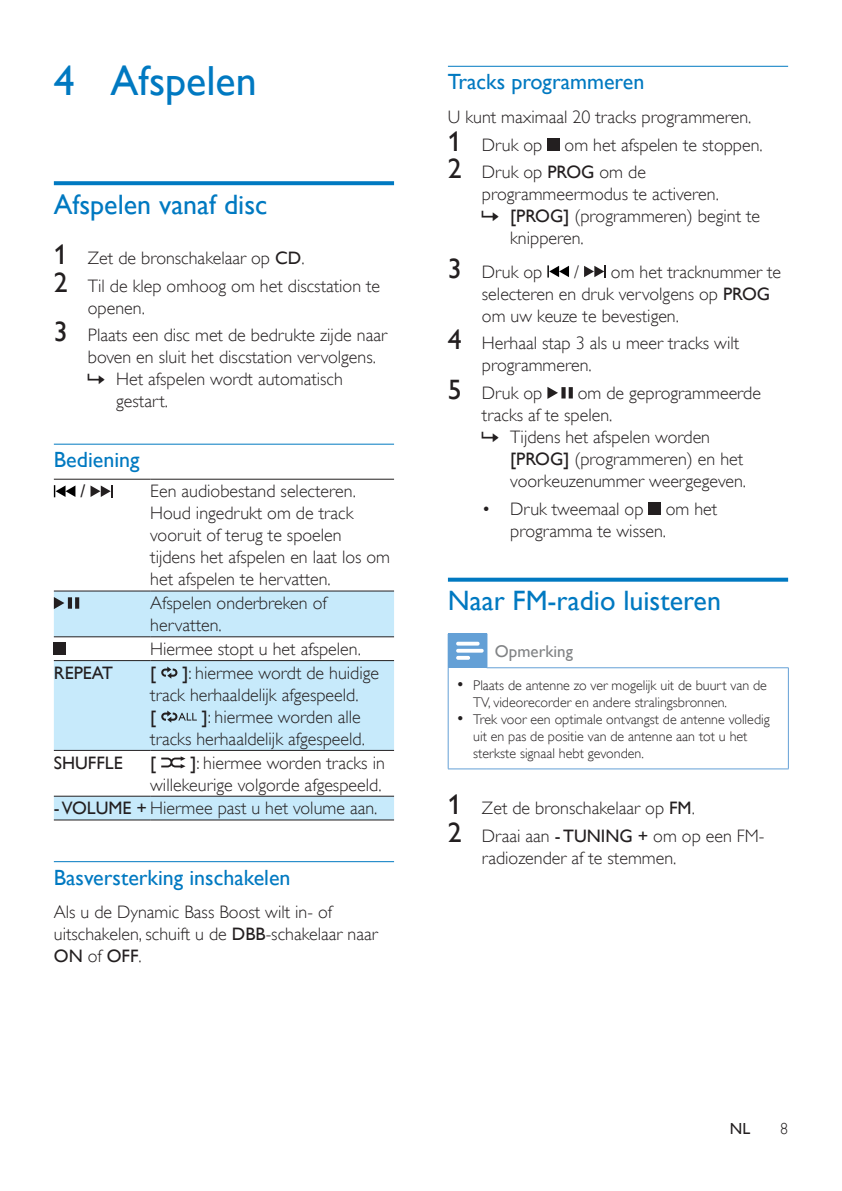
<style>
.page{position:relative;width:842px;height:1191px;background:#fff}
.page>*{position:absolute;margin:0;border:0;box-sizing:border-box;transform-origin:0 0}
.t1{font:42px "Gill Sans Alt One WGL";color:#0079c1}
.t2{font:28px "Gill Sans Alt One WGL";color:#0079c1}
.t3{font:22px "Gill Sans Alt One WGL";color:#0079c1}
.t4{font:18px/22px "Gill Sans Alt One WGL Light";color:#231f20}
.t5{font:18px "Gill Sans Alt One WGL";color:#231f20}
.t6{font:17px "Gill Sans Alt One WGL";color:#818385}
.t7{font:16px "Gill Sans Alt One WGL";color:#231f20}
.t8{font:16px "Gill Sans Alt One WGL Light";color:#231f20}
.t9{font:14px/17px "Gill Sans Alt One WGL Light";color:#231f20}
.s1{font-family:"Gill Sans Alt One WGL";font-size:28px}
.s2{font-family:"Gill Sans Alt One WGL"}
.s3{font-family:"Gill Sans Alt One WGL Light"}
.s4{font-size:17px}
</style>
<div class="page">
<svg style="left:54px;top:181px;width:340px;height:4px"></svg>
<hr style="left:54px;top:444px;width:340px;height:1px;background:#0079c1">
<hr style="left:54px;top:861px;width:340px;height:1px;background:#0079c1">
<svg style="left:54px;top:591px;width:340px;height:228px;fill:#c7eafb"></svg>
<hr style="left:54px;top:479px;width:96px;height:1px;background:#231f20">
<hr style="left:150px;top:479px;width:244px;height:1px;background:#231f20">
<hr style="left:54px;top:590px;width:96px;height:1px;background:#231f20">
<hr style="left:150px;top:590px;width:244px;height:1px;background:#231f20">
<hr style="left:54px;top:636px;width:96px;height:1px;background:#231f20">
<hr style="left:150px;top:636px;width:244px;height:1px;background:#231f20">
<hr style="left:54px;top:660px;width:96px;height:1px;background:#231f20">
<hr style="left:150px;top:660px;width:244px;height:1px;background:#231f20">
<hr style="left:54px;top:750px;width:96px;height:1px;background:#231f20">
<hr style="left:150px;top:750px;width:244px;height:1px;background:#231f20">
<hr style="left:54px;top:795px;width:96px;height:1px;background:#231f20">
<hr style="left:150px;top:795px;width:244px;height:1px;background:#231f20">
<hr style="left:54px;top:819px;width:96px;height:1px;background:#231f20">
<hr style="left:150px;top:819px;width:244px;height:1px;background:#231f20">
<svg style="left:54px;top:485px;width:21px;height:12px"></svg>
<svg style="left:91px;top:485px;width:21px;height:12px"></svg>
<svg style="left:54px;top:597px;width:10px;height:12px"></svg>
<svg style="left:75px;top:597px;width:4px;height:11px"></svg>
<hr style="left:68px;top:597px;width:4px;height:11px;background:#231f20">
<div style="left:54px;top:643px;width:12px;height:12px;background:#231f20"></div>
<svg style="left:161px;top:666px;width:16px;height:12px"></svg>
<svg style="left:161px;top:710px;width:36px;height:12px"></svg>
<svg style="left:161px;top:756px;width:25px;height:12px"></svg>
<hr style="left:448px;top:66px;width:340px;height:1px;background:#0079c1">
<svg style="left:448px;top:577px;width:340px;height:4px"></svg>
<div style="left:547px;top:138px;width:13px;height:12px;background:#231f20"></div>
<svg style="left:547px;top:265px;width:22px;height:12px"></svg>
<svg style="left:584px;top:265px;width:22px;height:12px"></svg>
<svg style="left:547px;top:387px;width:11px;height:12px"></svg>
<svg style="left:569px;top:387px;width:4px;height:11px"></svg>
<div style="left:561px;top:387px;width:5px;height:11px;background:#231f20"></div>
<div style="left:648px;top:502px;width:13px;height:12px;background:#231f20"></div>
<div style="left:448px;top:633px;width:39px;height:35px;background:#64a0d6"></div>
<hr style="left:448px;top:668px;width:1px;height:100px;background:#64a0d6">
<hr style="left:788px;top:668px;width:1px;height:100px;background:#64a0d6">
<hr style="left:448px;top:768px;width:39px;height:1px;background:#64a0d6">
<hr style="left:487px;top:768px;width:302px;height:1px;background:#64a0d6">
<hr style="left:487px;top:634px;width:1px;height:33px;background:#64a0d6">
<hr style="left:487px;top:667px;width:302px;height:1px;background:#64a0d6">
<svg style="left:456px;top:641px;width:28px;height:19px"></svg>
<h1 class="t1" style="left:54px;top:63px;width:204px">4 Afspelen</h1>
<h2 class="t2" style="left:54px;top:192px;width:215px">Afspelen vanaf disc</h2>
<p class="t4" style="left:54px;top:245px;width:328px;line-height:27.6px"><span class="s1">1</span> Zet de bronschakelaar op <span class="s2">CD</span>.<br><span class="s1">2</span> Til de klep omhoog om het discstation te</p>
<p class="t4" style="left:54px;top:295px;width:335px;line-height:27.6px;text-indent:34px">openen.<br><span class="s1">3</span> Plaats een disc met de bedrukte zijde naar</p>
<p class="t4" style="left:116px;top:347px;width:261px;text-indent:-28px">boven en sluit het discstation vervolgens.<br>Het afspelen wordt automatisch gestart.</p>
<p class="t3" style="left:54px;top:451px;width:87px">Bediening</p>
<p class="t5" style="left:80px;top:484px;width:7px">/</p>
<p class="t4" style="left:150px;top:481px;width:241px">Een audiobestand selecteren.<br>Houd ingedrukt om de track vooruit of terug te spoelen tijdens het afspelen en laat los om het afspelen te hervatten.</p>
<p class="t4" style="left:150px;top:593px;width:178px">Afspelen onderbreken of hervatten.</p>
<p class="t4" style="left:150px;top:639px;width:212px">Hiermee stopt u het afspelen.</p>
<p class="t5" style="left:54px;top:665px;width:61px">REPEAT</p>
<p class="t5" style="left:150px;top:665px;width:7px">[</p>
<p class="t4" style="left:150px;top:663px;width:230px;text-indent:32px"><span class="s2">]</span>: hiermee wordt de huidige track herhaaldelijk afgespeeld.</p>
<p class="t5" style="left:150px;top:709px;width:7px">[</p>
<p class="t4" style="left:150px;top:707px;width:216px;text-align:right"><span class="s2">]</span>: hiermee worden alle<br>tracks herhaaldelijk afgespeeld.</p>
<p class="t5" style="left:54px;top:755px;width:70px">SHUFFLE</p>
<p class="t5" style="left:150px;top:755px;width:7px">[</p>
<p class="t4" style="left:150px;top:753px;width:236px;text-align:right"><span class="s2">]</span>: hiermee worden tracks in willekeurige volgorde afgespeeld.</p>
<p class="t4" style="left:54px;top:798px;width:325px"><span class="s2">- VOLUME +</span> Hiermee past u het volume aan.</p>
<p class="t3" style="left:54px;top:868px;width:238px">Basversterking inschakelen</p>
<p class="t4" style="left:54px;top:902px;width:325px">Als u de Dynamic Bass Boost wilt in- of uitschakelen, schuift u de <span class="s2">DBB</span>-schakelaar naar</p>
<p class="t5" style="left:54px;top:948px;width:89px">ON <span class="s3">of</span> OFF<span class="s3">.</span></p>
<p class="t3" style="left:448px;top:73px;width:198px">Tracks programmeren</p>
<p class="t4" style="left:448px;top:104px;width:316px;line-height:27.6px">U kunt maximaal 20 tracks programmeren.<br><span class="s1">1</span> Druk op om het afspelen te stoppen.<br><span class="s1">2</span> Druk op <span class="s2">PROG</span> om de</p>
<p class="t4" style="left:510px;top:184px;width:251px;text-indent:-28px">programmeermodus te activeren. <span class="s2">[PROG]</span> (programmeren) begint te knipperen.</p>
<p class="t4" style="left:448px;top:262px;width:96px"><span class="s1">3</span> Druk op</p>
<p class="t4" style="left:574px;top:261px;width:7px">/</p>
<p class="t4" style="left:482px;top:262px;width:301px;text-indent:129px">om het tracknummer te selecteren en druk vervolgens op <span class="s2">PROG </span>om uw keuze te bevestigen.</p>
<p class="t4" style="left:482px;top:333px;width:259px;text-indent:-34px"><span class="s1">4</span> Herhaal stap 3 als u meer tracks wilt programmeren.</p>
<p class="t4" style="left:448px;top:383px;width:96px"><span class="s1">5</span> Druk op</p>
<p class="t4" style="left:578px;top:383px;width:185px">om de geprogrammeerde</p>
<p class="t4" style="left:482px;top:405px;width:132px">tracks af te spelen.</p>
<p class="t4" style="left:510px;top:427px;width:201px">Tijdens het afspelen worden</p>
<p class="t4" style="left:510px;top:449px;width:234px"><span class="s2">[PROG]</span> (programmeren) en het</p>
<p class="t4" style="left:510px;top:471px;width:237px">voorkeuzenummer weergegeven.</p>
<p class="t4" style="left:510px;top:499px;width:208px;text-indent:-28px">• Druk tweemaal op om het programma te wissen.</p>
<h2 class="t2" style="left:448px;top:589px;width:275px">Naar FM-radio luisteren</h2>
<p class="t6" style="left:495px;top:644px;width:80px">Opmerking</p>
<p class="t9" style="left:473px;top:677px;width:295px;text-indent:-17px"><span class="s4">•</span> Plaats de antenne zo ver mogelijk uit de buurt van de<br>TV, videorecorder en andere stralingsbronnen.</p>
<p class="t9" style="left:473px;top:711px;width:298px;text-indent:-17px"><span class="s4">•</span> Trek voor een optimale ontvangst de antenne volledig uit en pas de positie van de antenne aan tot u het sterkste signaal hebt gevonden.</p>
<p class="t4" style="left:448px;top:795px;width:318px;line-height:27.6px"><span class="s1">1</span> Zet de bronschakelaar op <span class="s2">FM</span>.<br><span class="s1">2</span> Draai aan <span class="s2">- TUNING +</span> om op een FM-</p>
<p class="t4" style="left:482px;top:848px;width:196px">radiozender af te stemmen.</p>
<p class="t7" style="left:730px;top:1122px;width:22px">NL</p>
<p class="t8" style="left:780px;top:1122px;width:9px">8</p>
</div>
